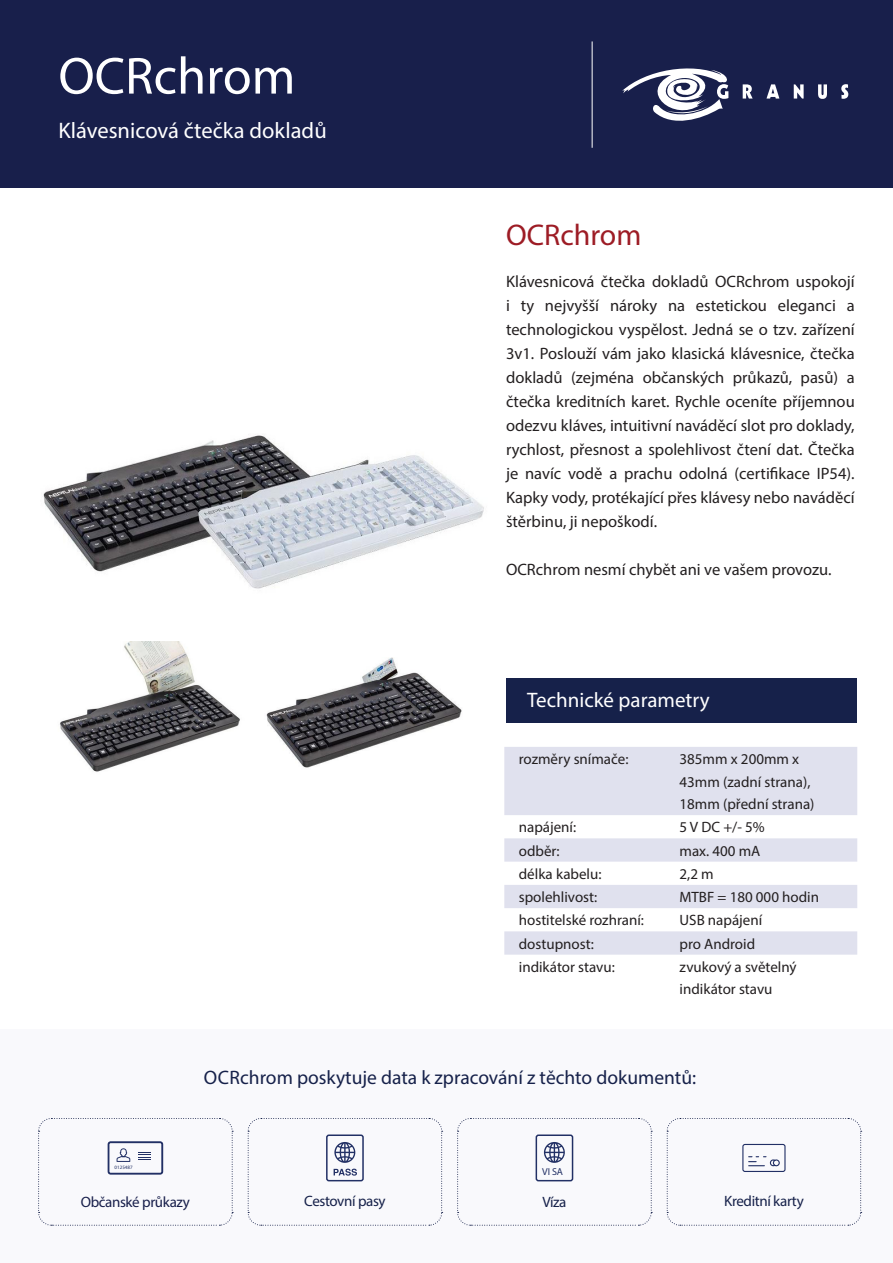
<style>
.page{position:relative;width:893px;height:1263px;background:#fff}
.page>*{position:absolute;margin:0;border:0;box-sizing:border-box;transform-origin:0 0}
.t1{font:52.5px "Myriad Pro";color:#fff}
.t2{font:30px "Myriad Pro";color:#9d1c25}
.t3{font:22.5px "Myriad Pro";color:#fff}
.t4{font:21px "Myriad Pro";color:#fff}
.t5{font:19.5px "Myriad Pro";color:#16214a}
.t6{font:16.5px/24px "Myriad Pro";color:#231f20;text-align:justify}
.t7{font:15px/22.5px "Myriad Pro";color:#231f20}
.t8{font:15px "Myriad Pro";letter-spacing:-.025em;color:#16214a}
.t9{font:15px "Myriad Pro";letter-spacing:-.025em;color:#181f4b}
.t10{font:10.05px "Myriad Pro";color:#223065}
.t11{font:5.1px "Myriad Pro";color:#223065}
</style>
<div class="page">
<div style="left:0;top:1029px;width:893px;height:234px;background:#f9f9fc"></div>
<div style="left:0;top:0;width:893px;height:187px;background:#181f4b"></div>
<svg style="left:38px;top:1118px;width:195px;height:108px"></svg>
<svg style="left:247px;top:1118px;width:196px;height:108px"></svg>
<svg style="left:457px;top:1118px;width:195px;height:108px"></svg>
<svg style="left:666px;top:1118px;width:196px;height:108px"></svg>
<hr style="left:592px;top:41px;width:1px;height:107px;background:#fff">
<svg style="left:841px;top:84px;width:7px;height:15px"></svg>
<svg style="left:818px;top:84px;width:9px;height:15px"></svg>
<svg style="left:794px;top:84px;width:10px;height:15px"></svg>
<svg style="left:766px;top:84px;width:13px;height:15px"></svg>
<svg style="left:743px;top:84px;width:10px;height:15px"></svg>
<svg style="left:622px;top:68px;width:107px;height:53px"></svg>
<img style="left:60px;top:641px;width:180px;height:131px">
<img style="left:43px;top:434px;width:441px;height:155px">
<img style="left:266px;top:657px;width:196px;height:111px">
<div style="left:506px;top:678px;width:351px;height:44px;background:#16214a"></div>
<svg style="left:504px;top:747px;width:353px;height:208px;fill:#e0e1ee"></svg>
<p class="t1" style="left:58px;top:44px;width:238px">OCRchrom</p>
<p class="t3" style="left:58px;top:117px;width:270px">Klávesnicová čtečka dokladů</p>
<p class="t2" style="left:506px;top:216px;width:137px">OCRchrom</p>
<p class="t6" style="left:506px;top:269px;width:350px">Klávesnicová čtečka dokladů OCRchrom uspokojí i ty nejvyšší nároky na estetickou eleganci a technologickou vyspělost. Jedná se o tzv. zařízení 3v1. Poslouží vám jako klasická klávesnice, čtečka dokladů (zejména občanských průkazů, pasů) a čtečka kreditních karet. Rychle oceníte příjemnou odezvu kláves, intuitivní naváděcí slot pro doklady, rychlost, přesnost a spolehlivost čtení dat. Čtečka je navíc vodě a prachu odolná (certifikace IP54).<br>Kapky vody, protékající přes klávesy nebo naváděcí štěrbinu, ji nepoškodí.</p>
<p class="t6" style="left:506px;top:557px;width:327px">OCRchrom nesmí chybět ani ve vašem provozu.</p>
<p class="t4" style="left:527px;top:687px;width:184px">Technické parametry</p>
<p class="t7" style="left:519px;top:748px;width:111px">rozměry snímače:</p>
<p class="t7" style="left:680px;top:748px;width:136px">385mm x 200mm x<br>43mm (zadní strana),<br>18mm (přední strana)</p>
<p class="t7" style="left:519px;top:816px;width:59px">napájení:</p>
<p class="t7" style="left:680px;top:816px;width:87px">5 V DC +/- 5%</p>
<p class="t7" style="left:519px;top:839px;width:42px">odběr:</p>
<p class="t7" style="left:680px;top:839px;width:82px">max. 400 mA</p>
<p class="t7" style="left:519px;top:862px;width:84px">délka kabelu:</p>
<p class="t7" style="left:680px;top:862px;width:36px">2,2 m</p>
<p class="t7" style="left:519px;top:886px;width:80px">spolehlivost:</p>
<p class="t7" style="left:680px;top:886px;width:141px">MTBF = 180 000 hodin</p>
<p class="t7" style="left:519px;top:909px;width:127px">hostitelské rozhraní:</p>
<p class="t7" style="left:680px;top:909px;width:84px">USB napájení</p>
<p class="t7" style="left:519px;top:932px;width:76px">dostupnost:</p>
<p class="t7" style="left:680px;top:932px;width:77px">pro Android</p>
<p class="t7" style="left:519px;top:955px;width:98px">indikátor stavu:</p>
<p class="t7" style="left:680px;top:955px;width:119px">zvukový a světelný indikátor stavu</p>
<p class="t5" style="left:204px;top:1065px;width:494px">OCRchrom poskytuje data k zpracování z těchto dokumentů:</p>
<p class="t11" style="left:115px;top:1164px;width:20px">0125487</p>
<p class="t10" style="left:542px;top:1165px;width:22px">VI SA</p>
<p class="t9" style="left:81px;top:1193px;width:111px">Občanské průkazy</p>
<p class="t8" style="left:304px;top:1191px;width:83px">Cestovní pasy</p>
<p class="t8" style="left:542px;top:1193px;width:26px">Víza</p>
<p class="t8" style="left:724px;top:1191px;width:81px">Kreditní karty</p>
</div>
